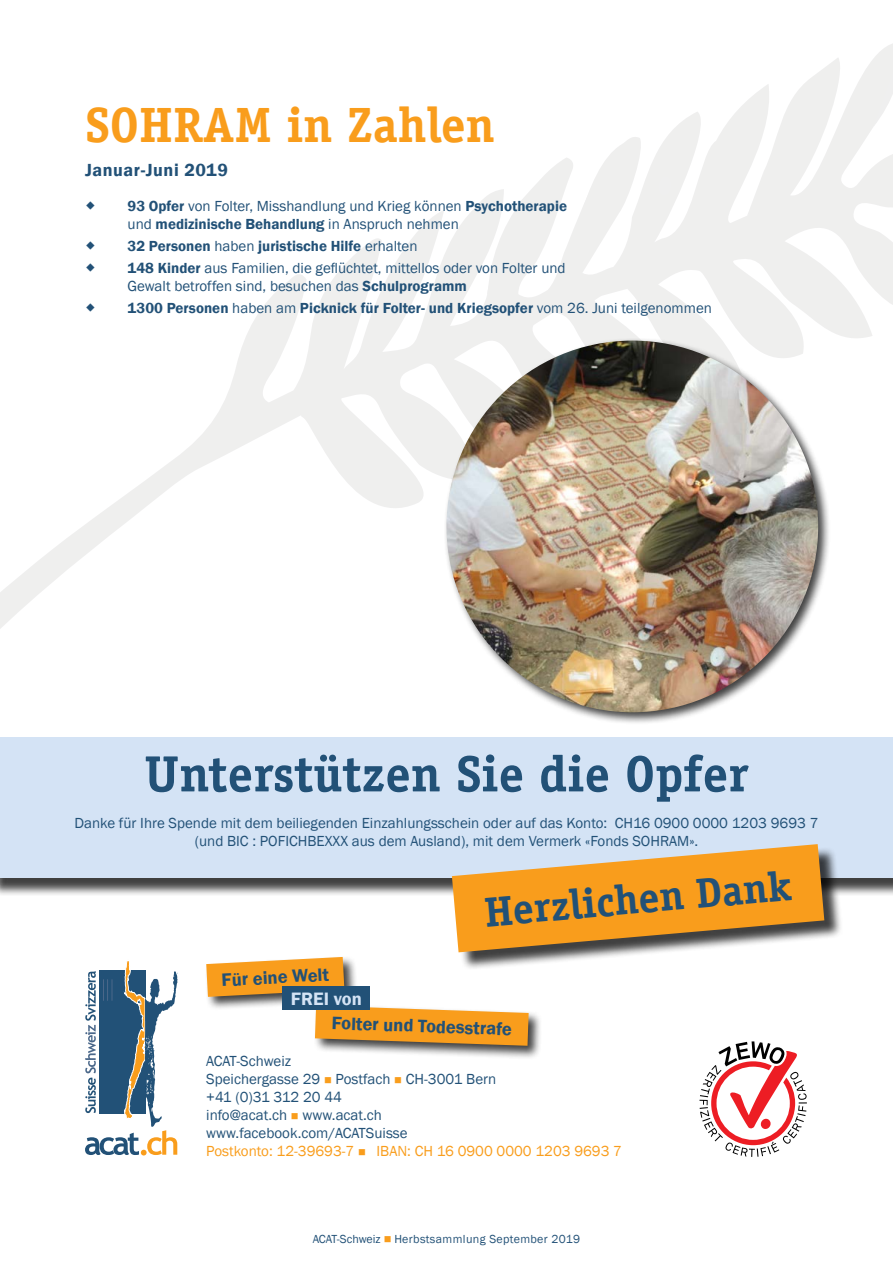
<style>
.page{position:relative;width:893px;height:1263px;background:#fff}
.page>*{position:absolute;margin:0;border:0;box-sizing:border-box;transform-origin:0 0}
.ALLG-Titel{font:700 51px "Officina Serif LT";color:#225177}
.ALLG-Titel-2{font:700 49.5px "Officina Serif LT";color:#f99d1c}
.ALLG-Titel-3{font:700 42px "Officina Serif LT";color:#225177}
.ALLG-Slogan{font:600 18.45px "Franklin Gothic";color:#225177}
.ALLG-Slogan-2{font:600 18.45px "Franklin Gothic";color:#d4e3f5}
.FR-_Lead{font:600 18px "Franklin Gothic";letter-spacing:.03em;color:#225177}
.FR-Normal{font:15px/18px "Franklin Gothic";color:#225177}
.t1{font:600 15px "Franklin Gothic";color:#225177}
.FR-_Adresse{font:15px/18px "Franklin Gothic";color:#225177}
.FR-_Adresse-2{font:15px "Franklin Gothic";color:#f99d1c}
.FR-_Adresse-3{font:15px "Franklin Gothic";letter-spacing:-.025em;color:#225177}
.DE-Normal{font:12px "Franklin Gothic";letter-spacing:.03em;color:#225177}
.s1{font-weight:600}
.s2{font-weight:400}
.s3{color:#f99d1c}
</style>
<div class="page">
<svg style="left:85px;top:961px;width:93px;height:194px"></svg>
<svg style="left:0;top:167px;width:616px;height:571px"></svg>
<svg style="left:728px;top:58px;width:165px;height:280px;fill:#efefee"></svg>
<svg style="left:873px;top:44px;width:20px;height:83px"></svg>
<svg style="left:301px;top:403px;width:55px;height:35px"></svg>
<svg style="left:747px;top:171px;width:18px;height:45px"></svg>
<svg style="left:488px;top:200px;width:34px;height:95px"></svg>
<svg style="left:554px;top:112px;width:174px;height:225px"></svg>
<div style="left:443px;top:337px;width:388px;height:388px;background:#000;opacity:.75"></div>
<img style="left:446px;top:341px;width:372px;height:371px;border-radius:186px">
<svg style="left:699px;top:1041px;width:108px;height:116px"></svg>
<div style="left:0;top:740px;width:893px;height:157px;background:#000;opacity:.75"></div>
<div style="left:0;top:738px;width:893px;height:140px;background:#d4e3f5"></div>
<div style="left:455px;top:847px;width:387px;height:123px;background:#000;opacity:.75"></div>
<svg style="left:452px;top:844px;width:372px;height:108px"></svg>
<div style="left:313px;top:1004px;width:230px;height:55px;background:#000;opacity:.75"></div>
<svg style="left:315px;top:1005px;width:214px;height:41px;background:#eba13a"></svg>
<div style="left:205px;top:955px;width:153px;height:56px;background:#000;opacity:.75"></div>
<svg style="left:206px;top:957px;width:138px;height:40px;background:#f3a436"></svg>
<div style="left:283px;top:986px;width:87px;height:24px;background:#225177"></div>
<svg style="left:86px;top:201px;width:8px;height:8px"></svg>
<svg style="left:86px;top:241px;width:8px;height:9px"></svg>
<svg style="left:86px;top:264px;width:8px;height:8px"></svg>
<svg style="left:86px;top:304px;width:8px;height:8px"></svg>
<p class="ALLG-Titel-2" style="left:85px;top:94px;width:411px">SOHRAM in Zahlen</p>
<p class="FR-_Lead" style="left:85px;top:158px;width:144px">Januar-Juni 2019</p>
<p class="FR-Normal" style="left:128px;top:197px;width:441px"><span class="s1">93 Opfer</span> von Folter, Misshandlung und Krieg können <span class="s1">Psychotherapie </span>und <span class="s1">medizinische Behandlung</span> in Anspruch nehmen</p>
<p class="t1" style="left:128px;top:237px;width:291px">32 Personen <span class="s2">haben</span> juristische Hilfe <span class="s2">erhalten</span></p>
<p class="FR-Normal" style="left:128px;top:260px;width:440px"><span class="s1">148 Kinder</span> aus Familien, die geflüchtet, mittellos oder von Folter und<br>Gewalt betroffen sind, besuchen das <span class="s1">Schulprogramm</span></p>
<p class="t1" style="left:128px;top:299px;width:586px">1300 Personen <span class="s2">haben am</span> Picknick für Folter- und Kriegsopfer <span class="s2">vom 26. Juni teilgenommen</span></p>
<p class="ALLG-Titel" style="left:144px;top:742px;width:606px">Unterstützen Sie die Opfer</p>
<p class="FR-Normal" style="left:74px;top:814px;width:745px;text-align:center">Danke für Ihre Spende mit dem beiliegenden Einzahlungsschein oder auf das Konto: CH16 0900 0000 1203 9693 7 (und BIC : POFICHBEXXX aus dem Ausland), mit dem Vermerk «Fonds SOHRAM».</p>
<p class="ALLG-Titel-3" style="left:482px;top:886px;width:310px;rotate:-5deg">Herzlichen Dank</p>
<p class="ALLG-Slogan" style="left:221px;top:969px;width:109px;rotate:-3deg">Für eine Welt</p>
<p class="ALLG-Slogan-2" style="left:291px;top:987px;width:72px">FREI von</p>
<p class="ALLG-Slogan" style="left:332px;top:1011px;width:182px;rotate:2deg">Folter und Todesstrafe</p>
<p class="FR-_Adresse" style="left:206px;top:1052px;width:291px">ACAT-Schweiz<br>Speichergasse 29 <span class="s3">■</span> Postfach <span class="s3">■</span> CH-3001 Bern</p>
<p class="FR-_Adresse-3" style="left:206px;top:1087px;width:137px">+41 (0)31 312 20 44</p>
<p class="FR-_Adresse" style="left:206px;top:1106px;width:177px">info@acat.ch <span class="s3">■</span> www.acat.ch</p>
<p class="FR-_Adresse" style="left:206px;top:1124px;width:203px">www.facebook.com/ACATSuisse</p>
<p class="FR-_Adresse-2" style="left:206px;top:1141px;width:417px">Postkonto: 12-39693-7 ■ IBAN: CH 16 0900 0000 1203 9693 7</p>
<p class="DE-Normal" style="left:313px;top:1231px;width:269px">ACAT-Schweiz <span class="s3">■</span> Herbstsammlung September 2019</p>
</div>
